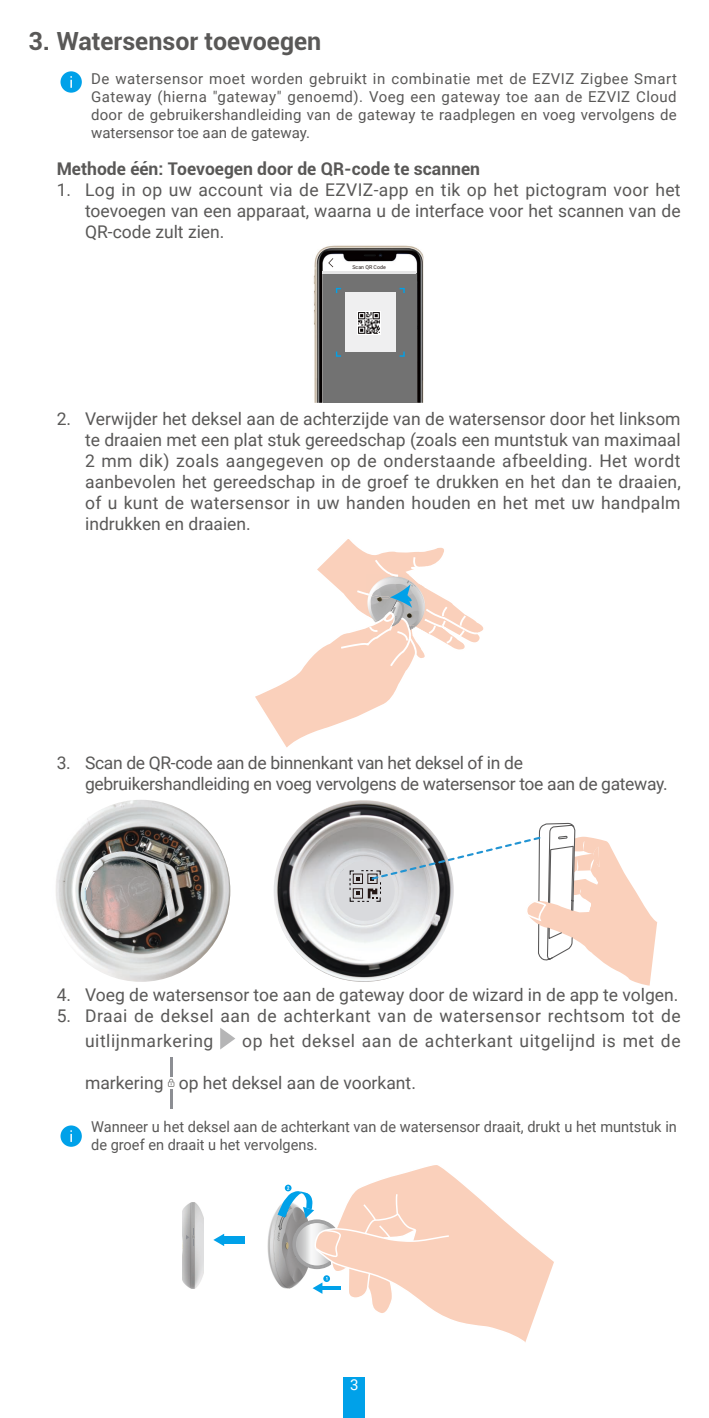
<style>
.page{position:relative;width:709px;height:1418px;background:#fff}
.page>*{position:absolute;margin:0;border:0;box-sizing:border-box;transform-origin:0 0}
.t1{font:700 25px "Roboto";color:#595857}
.t2{font:17.5px/21px "Roboto";color:#595857;text-align:justify}
.t3{font:17.5px/25px "Roboto";letter-spacing:.03em;color:#595857}
.t4{font:17.5px/21px "Roboto";letter-spacing:-.02em;color:#595857}
.t5{font:700 17.5px "Roboto";color:#595857}
.t6{font:15px/18px "Roboto";color:#595857;text-align:justify}
.t7{font:15px "Roboto";color:#fff}
.t8{font:5.25px "Roboto";color:#231916}
</style>
<div class="page">
<div style="left:344px;top:1376px;width:21px;height:41px;background:#00a1e9"></div>
<div style="left:60px;top:71px;width:22px;height:22px;background:#00a1e9;border-radius:50%"></div>
<svg style="left:70px;top:76px;width:2px;height:12px"></svg>
<img style="left:313px;top:245px;width:110px;height:158px">
<div style="left:323px;top:274px;width:93px;height:129px;background:#727272"></div>
<hr style="left:323px;top:271px;width:93px;height:3px;background:#e6e6e7">
<svg style="left:328px;top:258px;width:5px;height:9px"></svg>
<div style="left:345px;top:293px;width:51px;height:59px;background:#efeff0"></div>
<svg style="left:336px;top:288px;width:5px;height:5px"></svg>
<svg style="left:399px;top:288px;width:6px;height:5px"></svg>
<svg style="left:336px;top:351px;width:5px;height:6px"></svg>
<svg style="left:399px;top:351px;width:6px;height:6px"></svg>
<img style="left:357px;top:311px;width:23px;height:23px">
<svg style="left:255px;top:539px;width:229px;height:209px"></svg>
<img style="left:274px;top:800px;width:148px;height:181px">
<div style="left:334px;top:861px;width:61px;height:59px;background:#d9dadd;border-radius:50%"></div>
<svg style="left:349px;top:822px;width:308px;height:163px"></svg>
<img style="left:56px;top:800px;width:174px;height:181px">
<div style="left:86px;top:886px;width:5px;height:18px;background:#989697;border-radius:50%"></div>
<svg style="left:85px;top:887px;width:6px;height:20px"></svg>
<svg style="left:220px;top:1028px;width:15px;height:21px"></svg>
<hr style="left:170px;top:1056px;width:2px;height:20px;background:#8c8e93">
<svg style="left:168px;top:1078px;width:6px;height:30px"></svg>
<div style="left:60px;top:1125px;width:22px;height:21px;background:#00a1e9;border-radius:50%"></div>
<svg style="left:70px;top:1130px;width:2px;height:11px"></svg>
<img style="left:267px;top:1210px;width:10px;height:72px">
<div style="left:224px;top:1235px;width:20px;height:8px;background:#00a1e9"></div>
<svg style="left:213px;top:1234px;width:11px;height:12px"></svg>
<img style="left:182px;top:1202px;width:22px;height:85px">
<svg style="left:277px;top:1165px;width:277px;height:178px"></svg>
<svg style="left:186px;top:1227px;width:8px;height:18px"></svg>
<h1 class="t1" style="left:28px;top:23px;width:294px">3. Watersensor toevoegen</h1>
<p class="t6" style="left:91px;top:69px;width:587px">De watersensor moet worden gebruikt in combinatie met de EZVIZ Zigbee Smart Gateway (hierna "gateway" genoemd). Voeg een gateway toe aan de EZVIZ Cloud door de gebruikershandleiding van de gateway te raadplegen en voeg vervolgens de watersensor toe aan de gateway.</p>
<p class="t5" style="left:57px;top:157px;width:425px">Methode één: Toevoegen door de QR-code te scannen</p>
<p class="t2" style="left:85px;top:179px;width:597px;text-indent:-28px">1. Log in op uw account via de EZVIZ-app en tik op het pictogram voor het toevoegen van een apparaat, waarna u de interface voor het scannen van de QR-code zult zien.</p>
<p class="t8" style="left:352px;top:263px;width:35px">Scan QR Code</p>
<p class="t2" style="left:85px;top:407px;width:597px;text-indent:-28px">2. Verwijder het deksel aan de achterzijde van de watersensor door het linksom te draaien met een plat stuk gereedschap (zoals een muntstuk van maximaal 2 mm dik) zoals aangegeven op de onderstaande afbeelding. Het wordt aanbevolen het gereedschap in de groef te drukken en het dan te draaien, of u kunt de watersensor in uw handen houden en het met uw handpalm indrukken en draaien.</p>
<p class="t4" style="left:85px;top:752px;width:584px;text-indent:-28px">3. Scan de QR-code aan de binnenkant van het deksel of in de gebruikershandleiding en voeg vervolgens de watersensor toe aan de gateway.</p>
<p class="t2" style="left:57px;top:983px;width:623px">4. Voeg de watersensor toe aan de gateway door de wizard in de app te volgen.</p>
<p class="t3" style="left:85px;top:1002px;width:597px;text-indent:-28px">5. Draai de deksel aan de achterkant van de watersensor rechtsom tot de uitlijnmarkering</p>
<p class="t3" style="left:242px;top:1027px;width:440px">op het deksel aan de achterkant uitgelijnd is met de</p>
<p class="t2" style="left:85px;top:1071px;width:332px">markering op het deksel aan de voorkant.</p>
<p class="t6" style="left:91px;top:1117px;width:587px">Wanneer u het deksel aan de achterkant van de watersensor draait, drukt u het muntstuk in de groef en draait u het vervolgens.</p>
<p class="t7" style="left:350px;top:1373px;width:10px">3</p>
</div>
